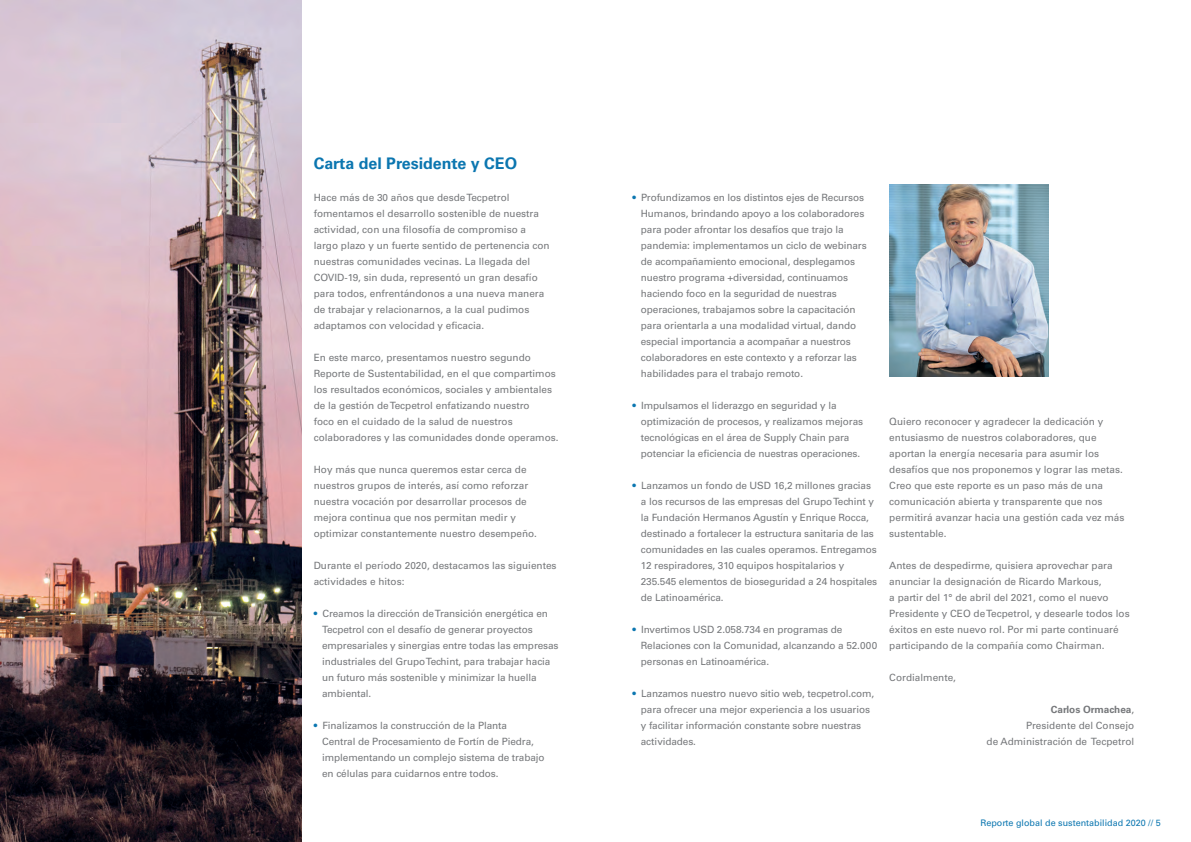
<style>
.page{position:relative;width:1191px;height:842px;background:#fff}
.page>*{position:absolute;margin:0;border:0;box-sizing:border-box;transform-origin:0 0}
.t1{font:700 16px "Univers LT Std";color:#0b76b0}
.t2{font:10px/16px "Univers LT Std";letter-spacing:-.01em;color:#76787b}
.t3{font:9px "Univers LT Std";color:#0b76b0}
.s1{font-weight:700;color:#0b76b0}
.s2{font-weight:700}
</style>
<div class="page">
<img style="left:889px;top:185px;width:159px;height:192px">
<img style="left:0;top:0;width:302px;height:842px">
<h1 class="t1" style="left:314px;top:154px;width:205px">Carta del Presidente y CEO</h1>
<p class="t2" style="left:314px;top:189px;width:238px">Hace más de 30 años que desde Tecpetrol fomentamos el desarrollo sostenible de nuestra actividad, con una filosofía de compromiso a largo plazo y un fuerte sentido de pertenencia con nuestras comunidades vecinas. La llegada del COVID-19, sin duda, representó un gran desafío para todos, enfrentándonos a una nueva manera de trabajar y relacionarnos, a la cual pudimos adaptamos con velocidad y eficacia.</p>
<p class="t2" style="left:314px;top:349px;width:246px">En este marco, presentamos nuestro segundo Reporte de Sustentabilidad, en el que compartimos los resultados económicos, sociales y ambientales de la gestión de Tecpetrol enfatizando nuestro<br>foco en el cuidado de la salud de nuestros colaboradores y las comunidades donde operamos.</p>
<p class="t2" style="left:314px;top:461px;width:225px">Hoy más que nunca queremos estar cerca de nuestros grupos de interés, así como reforzar nuestra vocación por desarrollar procesos de mejora continua que nos permitan medir y optimizar constantemente nuestro desempeño.</p>
<p class="t2" style="left:314px;top:557px;width:244px">Durante el período 2020, destacamos las siguientes actividades e hitos:</p>
<p class="t2" style="left:322px;top:605px;width:238px;text-indent:-8px"><span class="s1">•</span> Creamos la dirección de Transición energética en Tecpetrol con el desafío de generar proyectos empresariales y sinergias entre todas las empresas industriales del Grupo Techint, para trabajar hacia un futuro más sostenible y minimizar la huella ambiental.</p>
<p class="t2" style="left:322px;top:717px;width:224px;text-indent:-8px"><span class="s1">•</span> Finalizamos la construcción de la Planta<br>Central de Procesamiento de Fortín de Piedra, implementando un complejo sistema de trabajo en células para cuidarnos entre todos.</p>
<p class="t2" style="left:641px;top:189px;width:227px;text-indent:-8px"><span class="s1">•</span> Profundizamos en los distintos ejes de Recursos Humanos, brindando apoyo a los colaboradores para poder afrontar los desafíos que trajo la pandemia: implementamos un ciclo de webinars de acompañamiento emocional, desplegamos nuestro programa +diversidad, continuamos haciendo foco en la seguridad de nuestras operaciones, trabajamos sobre la capacitación para orientarla a una modalidad virtual, dando especial importancia a acompañar a nuestros colaboradores en este contexto y a reforzar las habilidades para el trabajo remoto.</p>
<p class="t2" style="left:641px;top:397px;width:224px;text-indent:-8px"><span class="s1">•</span> Impulsamos el liderazgo en seguridad y la optimización de procesos, y realizamos mejoras tecnológicas en el área de Supply Chain para potenciar la eficiencia de nuestras operaciones.</p>
<p class="t2" style="left:641px;top:477px;width:238px;text-indent:-8px"><span class="s1">•</span> Lanzamos un fondo de USD 16,2 millones gracias a los recursos de las empresas del Grupo Techint y la Fundación Hermanos Agustín y Enrique Rocca, destinado a fortalecer la estructura sanitaria de las comunidades en las cuales operamos. Entregamos 12 respiradores, 310 equipos hospitalarios y 235.545 elementos de bioseguridad a 24 hospitales de Latinoamérica.</p>
<p class="t2" style="left:641px;top:621px;width:238px;text-indent:-8px"><span class="s1">•</span> Invertimos USD 2.058.734 en programas de<br>Relaciones con la Comunidad, alcanzando a 52.000 personas en Latinoamérica.</p>
<p class="t2" style="left:641px;top:685px;width:235px;text-indent:-8px"><span class="s1">•</span> Lanzamos nuestro nuevo sitio web, tecpetrol.com, para ofrecer una mejor experiencia a los usuarios y facilitar información constante sobre nuestras actividades.</p>
<p class="t2" style="left:889px;top:413px;width:237px">Quiero reconocer y agradecer la dedicación y entusiasmo de nuestros colaboradores, que aportan la energía necesaria para asumir los desafíos que nos proponemos y lograr las metas.<br>Creo que este reporte es un paso más de una comunicación abierta y transparente que nos permitirá avanzar hacia una gestión cada vez más sustentable.</p>
<p class="t2" style="left:889px;top:557px;width:242px">Antes de despedirme, quisiera aprovechar para anunciar la designación de Ricardo Markous,<br>a partir del 1° de abril del 2021, como el nuevo Presidente y CEO de Tecpetrol, y desearle todos los éxitos en este nuevo rol. Por mi parte continuaré participando de la compañía como Chairman.</p>
<p class="t2" style="left:889px;top:669px;width:68px">Cordialmente,</p>
<p class="t2" style="left:986px;top:701px;width:149px;text-align:right"><span class="s2">Carlos Ormachea</span>,<br>Presidente del Consejo<br>de Administración de Tecpetrol</p>
<p class="t3" style="left:980px;top:817px;width:182px">Reporte global de sustentabilidad 2020 // 5</p>
</div>
